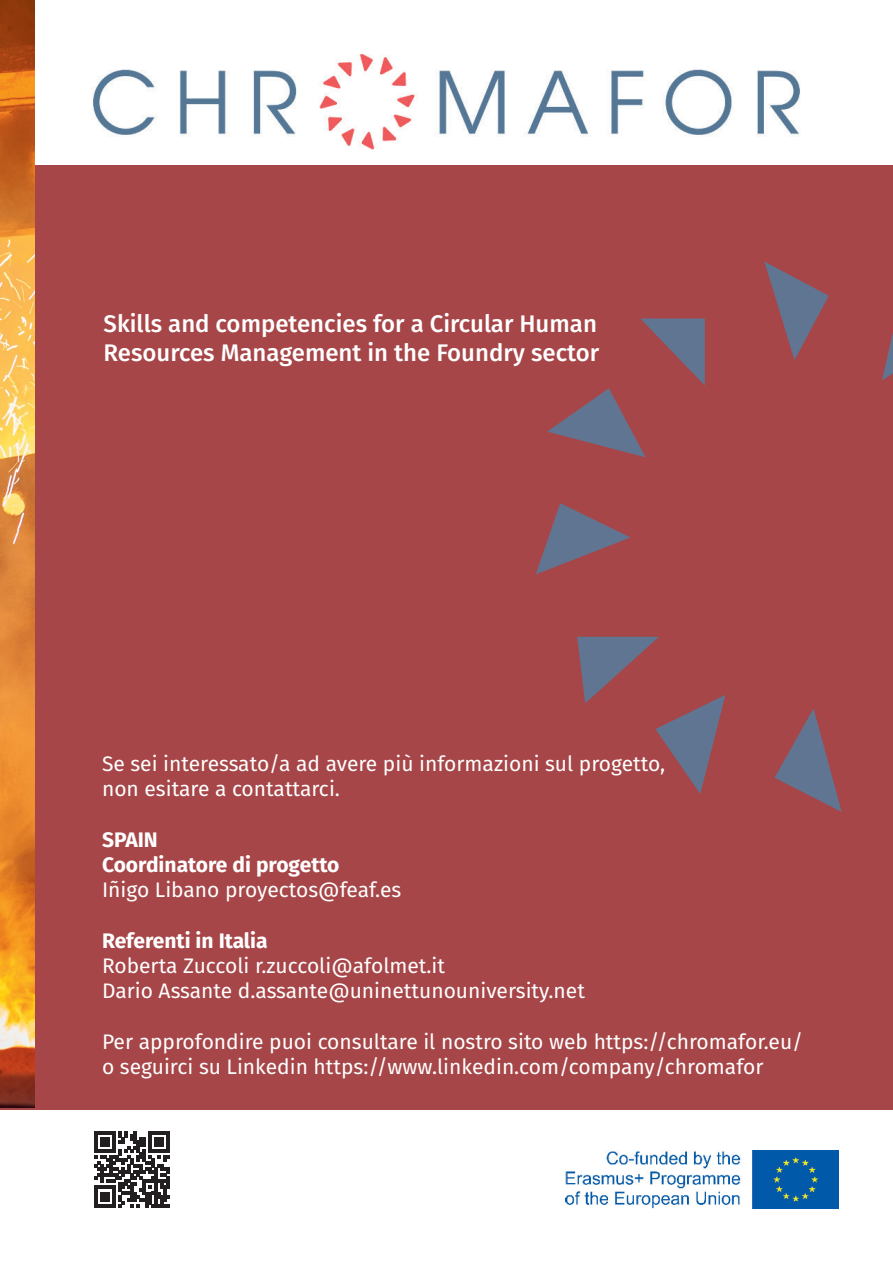
<style>
.page{position:relative;width:893px;height:1263px;background:#fff}
.page>*{position:absolute;margin:0;border:0;box-sizing:border-box;transform-origin:0 0}
.t1{font:500 24px/28.8px "Fira Sans";color:#fff}
.t2{font:21px/25.2px "Fira Sans";color:#fff}
.t3{font:700 21px/25.2px "Fira Sans";color:#fff}
</style>
<div class="page">
<img style="left:93px;top:54px;width:707px;height:95px">
<div style="left:0;top:166px;width:893px;height:944px;background:#a74648"></div>
<img style="left:566px;top:1150px;width:273px;height:59px">
<svg style="left:774px;top:709px;width:68px;height:103px"></svg>
<svg style="left:577px;top:637px;width:148px;height:157px"></svg>
<svg style="left:547px;top:318px;width:158px;height:139px"></svg>
<svg style="left:882px;top:333px;width:11px;height:47px"></svg>
<svg style="left:764px;top:261px;width:65px;height:99px"></svg>
<svg style="left:536px;top:503px;width:94px;height:71px"></svg>
<svg style="left:94px;top:1132px;width:75px;height:75px"></svg>
<img style="left:0;top:0;width:34px;height:1108px">
<p class="t1" style="left:104px;top:308px;width:497px">Skills and competencies for a Circular Human<br>Resources Management in the Foundry sector</p>
<p class="t2" style="left:102px;top:751px;width:565px">Se sei interessato/a ad avere più informazioni sul progetto, non esitare a contattarci.</p>
<p class="t3" style="left:102px;top:825px;width:239px">SPAIN<br>Coordinatore di progetto</p>
<p class="t2" style="left:102px;top:877px;width:301px">Iñigo Libano proyectos@feaf.es</p>
<p class="t3" style="left:102px;top:926px;width:167px">Referenti in Italia</p>
<p class="t2" style="left:102px;top:952px;width:484px">Roberta Zuccoli r.zuccoli@afolmet.it<br>Dario Assante d.assante@uninettunouniversity.net</p>
<p class="t2" style="left:102px;top:1028px;width:703px">Per approfondire puoi consultare il nostro sito web https://chromafor.eu/ o seguirci su Linkedin https://www.linkedin.com/company/chromafor</p>
</div>
